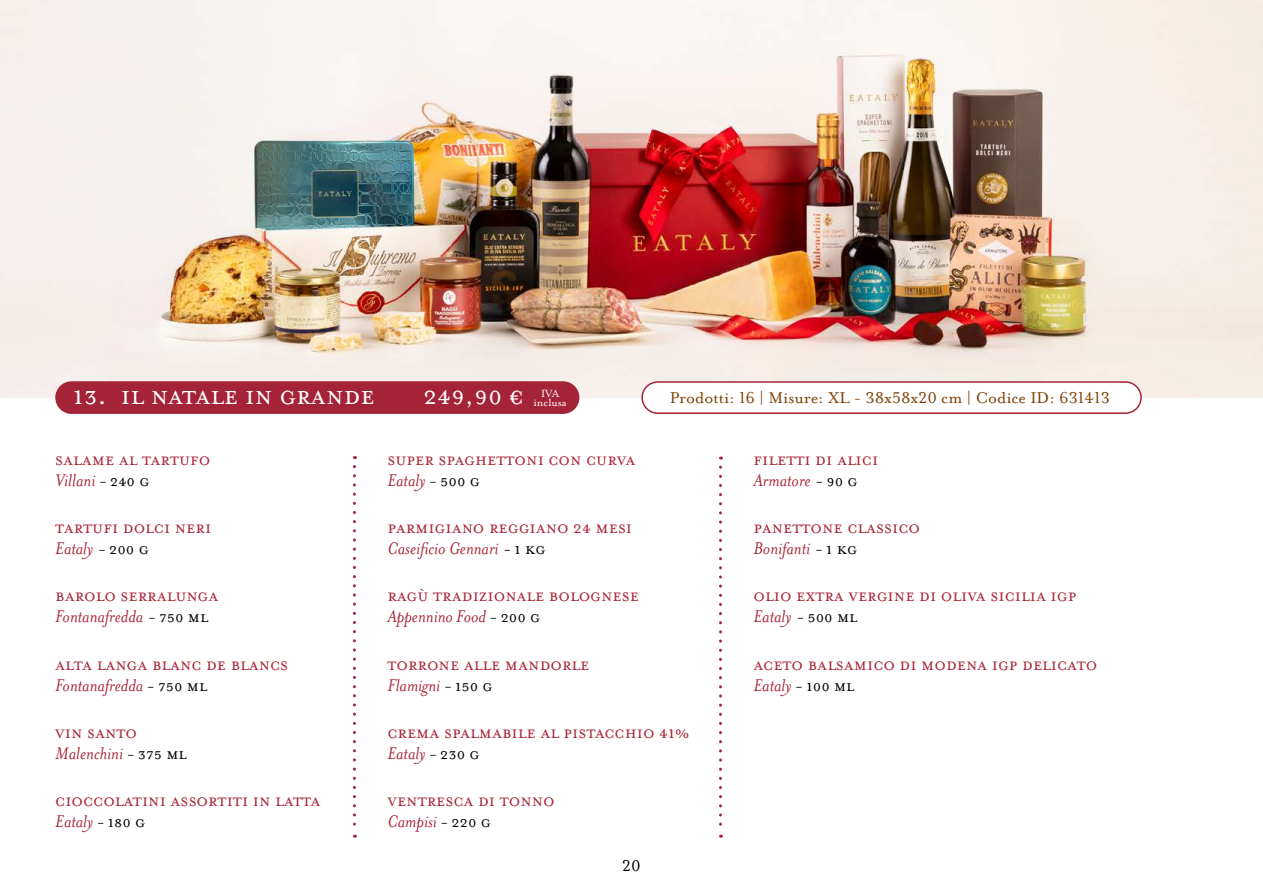
<style>
.page{position:relative;width:1263px;height:893px;background:#fff}
.page>*{position:absolute;margin:0;border:0;box-sizing:border-box;transform-origin:0 0}
.t1{font:30px "Mrs Eaves All Small Caps";color:#fff}
.t2{font:19.5px "Mrs Eaves All Small Caps";color:#a82738}
.t3{font:italic 19.5px "Mrs Eaves";color:#a82738}
.t4{font:18px "Mrs Eaves Roman Lining";color:#7d3f00}
.t5{font:18px "Mrs Eaves Roman Lining";color:#000}
.t6{font:12px/9px "Mrs Eaves Roman Lining";color:#fff;text-align:center}
.s1{font-size:18px;color:#000}
.s2{font-family:"Mrs Eaves All Small Caps";font-style:normal;font-size:18px;color:#000}
</style>
<div class="page">
<img style="left:0;top:0;width:1263px;height:398px">
<div style="left:55px;top:381px;width:524px;height:33px;background:#a42337;border-radius:16px"></div>
<svg style="left:353px;top:467px;width:3px;height:371px"></svg>
<svg style="left:719px;top:467px;width:3px;height:371px"></svg>
<div style="left:642px;top:382px;width:499px;height:31px;background:#fff;border-radius:16px"></div>
<div style="left:641px;top:381px;width:501px;height:33px;border:2px solid #a42337;border-radius:16px"></div>
<h1 class="t1" style="left:73px;top:383px;width:303px">13. IL NATALE IN GRANDE</h1>
<h1 class="t1" style="left:424px;top:383px;width:101px">249,90 €</h1>
<p class="t6" style="left:533px;top:389px;width:35px">IVA inclusa</p>
<p class="t4" style="left:670px;top:388px;width:442px">Prodotti: 16 | Misure: XL - 38x58x20 cm | Codice ID: 631413</p>
<p class="t2" style="left:55px;top:451px;width:157px">SALAME AL TARTUFO</p>
<p class="t3" style="left:55px;top:469px;width:96px">Villani <span class="s1">-</span> <span class="s2">240 G</span></p>
<p class="t2" style="left:387px;top:451px;width:249px">SUPER SPAGHETTONI CON CURVA</p>
<p class="t3" style="left:387px;top:469px;width:94px">Eataly <span class="s1">-</span> <span class="s2">500 g</span></p>
<p class="t2" style="left:753px;top:451px;width:126px">FILETTI DI ALICI</p>
<p class="t3" style="left:753px;top:469px;width:106px">Armatore <span class="s1">-</span> <span class="s2">90 g</span></p>
<p class="t2" style="left:55px;top:520px;width:158px">TARTUFI DOLCI NERI</p>
<p class="t3" style="left:55px;top:538px;width:95px">Eataly <span class="s1">-</span> <span class="s2">200 g</span></p>
<p class="t2" style="left:387px;top:520px;width:246px">PARMIGIANO reggiano 24 mesi</p>
<p class="t3" style="left:387px;top:538px;width:160px">Caseificio Gennari <span class="s1">-</span> <span class="s2">1 kg</span></p>
<p class="t2" style="left:753px;top:520px;width:168px">PANETTONE CLASSICO</p>
<p class="t3" style="left:753px;top:538px;width:105px">Bonifanti <span class="s1">-</span> <span class="s2">1 KG</span></p>
<p class="t2" style="left:55px;top:588px;width:165px">BAROLO SERRALUNGA</p>
<p class="t3" style="left:55px;top:606px;width:154px">Fontanafredda <span class="s1">-</span> <span class="s2">750 ML</span></p>
<p class="t2" style="left:55px;top:656px;width:234px">ALTA LANGA BLANC DE BLANCS</p>
<p class="t3" style="left:55px;top:674px;width:153px">Fontanafredda <span class="s1">-</span> <span class="s2">750 ML</span></p>
<p class="t2" style="left:387px;top:588px;width:253px">RAGù TRADIZIONALE BOLOGNESE</p>
<p class="t3" style="left:387px;top:606px;width:154px">Appennino Food <span class="s1">-</span> <span class="s2">200 g</span></p>
<p class="t2" style="left:387px;top:656px;width:203px">TORRONE ALLE MANDORLE</p>
<p class="t3" style="left:387px;top:674px;width:107px">Flamigni <span class="s1">-</span> <span class="s2">150 G</span></p>
<p class="t2" style="left:753px;top:588px;width:324px">OLIO EXTRA VERGINE DI OLIVA SICILIA IGP</p>
<p class="t3" style="left:753px;top:606px;width:105px">Eataly <span class="s1">-</span> <span class="s2">500 ML</span></p>
<p class="t2" style="left:753px;top:656px;width:345px">ACETO BALSAMICO DI MODENA IGP DELICATO</p>
<p class="t3" style="left:753px;top:674px;width:102px">Eataly <span class="s1">-</span> <span class="s2">100 ML</span></p>
<p class="t2" style="left:55px;top:724px;width:83px">VIN SANTO</p>
<p class="t3" style="left:55px;top:742px;width:133px">Malenchini <span class="s1">-</span> <span class="s2">375 ML</span></p>
<p class="t2" style="left:55px;top:793px;width:267px">cioccolatini assortiti in latta</p>
<p class="t3" style="left:55px;top:810px;width:91px">Eataly <span class="s1">-</span> <span class="s2">180 g</span></p>
<p class="t2" style="left:387px;top:724px;width:303px">CREMA SPALMABILE AL PISTACCHIO 41%</p>
<p class="t3" style="left:387px;top:742px;width:94px">Eataly <span class="s1">-</span> <span class="s2">230 g</span></p>
<p class="t2" style="left:387px;top:793px;width:169px">VENTRESCA DI TONNO</p>
<p class="t3" style="left:387px;top:810px;width:105px">Campisi <span class="s1">-</span> <span class="s2">220 g</span></p>
<p class="t5" style="left:622px;top:856px;width:20px">20</p>
</div>
